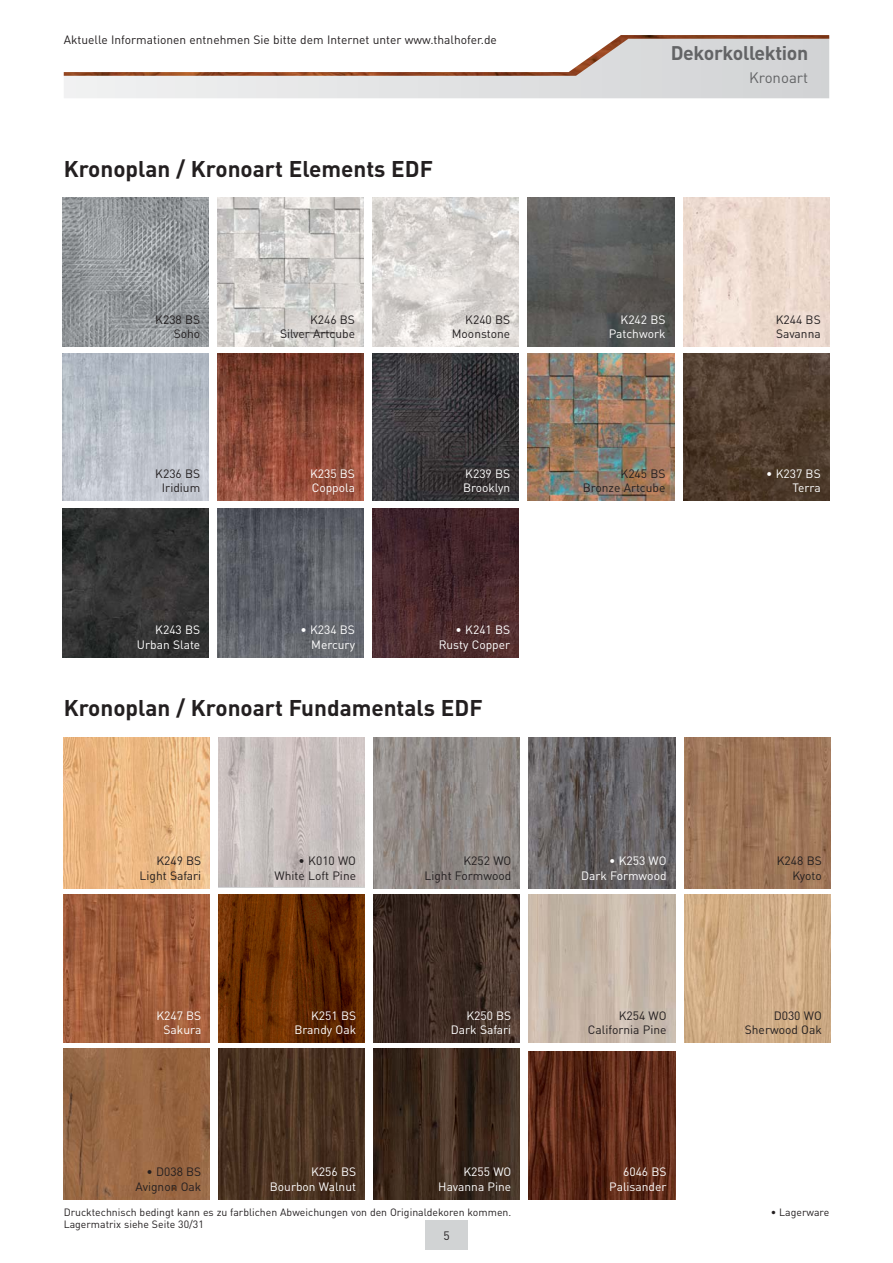
<style>
.page{position:relative;width:893px;height:1263px;background:#fff}
.page>*{position:absolute;margin:0;border:0;box-sizing:border-box;transform-origin:0 0}
.t1{font:700 22.5px "DIN Pro";color:#231f20}
.t2{font:700 19.5px "DIN Pro";letter-spacing:-.02em;color:#636466}
.t3{font:15px "DIN Pro";color:#636466}
.t4{font:12px/14.4px "DIN Pro";color:#231f20;text-align:right}
.t5{font:12px/14.4px "DIN Pro";color:#fff;text-align:right}
.t6{font:10.5px "DIN Pro";color:#231f20}
</style>
<div class="page">
<div style="left:425px;top:1220px;width:43px;height:30px;background:#d1d3d4"></div>
<svg style="left:64px;top:76px;width:765px;height:22px;background:#e1e2e3"></svg>
<img style="left:64px;top:35px;width:765px;height:41px">
<img style="left:63px;top:198px;width:146px;height:149px">
<img style="left:528px;top:198px;width:146px;height:149px">
<img style="left:217px;top:198px;width:146px;height:149px">
<img style="left:683px;top:198px;width:146px;height:149px">
<img style="left:373px;top:198px;width:146px;height:149px">
<img style="left:63px;top:508px;width:146px;height:149px">
<img style="left:217px;top:508px;width:146px;height:149px">
<img style="left:373px;top:508px;width:146px;height:149px">
<img style="left:63px;top:354px;width:146px;height:146px">
<img style="left:528px;top:354px;width:146px;height:146px">
<img style="left:217px;top:354px;width:146px;height:146px">
<img style="left:683px;top:354px;width:146px;height:146px">
<img style="left:373px;top:354px;width:146px;height:146px">
<img style="left:64px;top:738px;width:146px;height:150px">
<img style="left:529px;top:738px;width:146px;height:150px">
<img style="left:218px;top:738px;width:147px;height:149px">
<img style="left:684px;top:738px;width:146px;height:150px">
<img style="left:374px;top:738px;width:146px;height:150px">
<img style="left:64px;top:1049px;width:146px;height:150px">
<img style="left:218px;top:1049px;width:147px;height:150px">
<img style="left:374px;top:1049px;width:146px;height:150px">
<img style="left:64px;top:894px;width:146px;height:148px">
<img style="left:529px;top:894px;width:146px;height:148px">
<img style="left:529px;top:1051px;width:146px;height:148px">
<img style="left:218px;top:894px;width:147px;height:148px">
<img style="left:684px;top:894px;width:146px;height:148px">
<img style="left:374px;top:894px;width:146px;height:148px">
<p class="t4" style="left:64px;top:34px;width:435px">Aktuelle Informationen entnehmen Sie bitte dem Internet unter www.thalhofer.de</p>
<h1 class="t1" style="left:64px;top:161px;width:371px">Kronoplan / Kronoart Elements EDF</h1>
<h2 class="t2" style="left:671px;top:47px;width:139px">Dekorkollektion</h2>
<p class="t3" style="left:749px;top:72px;width:61px">Kronoart</p>
<p class="t4" style="left:155px;top:314px;width:46px">K238 BS<br>Soho</p>
<p class="t5" style="left:609px;top:314px;width:58px">K242 BS<br>Patchwork</p>
<p class="t4" style="left:280px;top:314px;width:76px">K246 BS<br>Silver Artcube</p>
<p class="t4" style="left:776px;top:314px;width:46px;text-align:left">K244 BS<br>Savanna</p>
<p class="t4" style="left:452px;top:314px;width:60px">K240 BS<br>Moonstone</p>
<p class="t4" style="left:155px;top:467px;width:46px;text-align:center">K236 BS<br>Iridium</p>
<p class="t4" style="left:583px;top:467px;width:84px">K245 BS<br>Bronze Artcube</p>
<p class="t5" style="left:310px;top:467px;width:46px;text-align:left">K235 BS<br>Coppola</p>
<p class="t5" style="left:766px;top:467px;width:56px">• K237 BS<br>Terra</p>
<p class="t5" style="left:463px;top:467px;width:49px;text-align:left">K239 BS<br>Brooklyn</p>
<p class="t5" style="left:137px;top:624px;width:65px">K243 BS<br>Urban Slate</p>
<p class="t5" style="left:300px;top:624px;width:56px">• K234 BS<br>Mercury</p>
<p class="t5" style="left:439px;top:624px;width:73px">• K241 BS<br>Rusty Copper</p>
<h1 class="t1" style="left:64px;top:700px;width:420px">Kronoplan / Kronoart Fundamentals EDF</h1>
<p class="t4" style="left:140px;top:855px;width:63px">K249 BS<br>Light Safari</p>
<p class="t5" style="left:581px;top:855px;width:87px">• K253 WO<br>Dark Formwood</p>
<p class="t4" style="left:275px;top:855px;width:83px">• K010 WO<br>White Loft Pine</p>
<p class="t4" style="left:777px;top:855px;width:46px">K248 BS<br>Kyoto</p>
<p class="t4" style="left:424px;top:855px;width:88px">K252 WO<br>Light Formwood</p>
<p class="t5" style="left:294px;top:1009px;width:63px">K251 BS<br>Brandy Oak</p>
<p class="t4" style="left:745px;top:1009px;width:78px">D030 WO<br>Sherwood Oak</p>
<p class="t5" style="left:156px;top:1009px;width:46px;text-align:center">K247 BS<br>Sakura</p>
<p class="t4" style="left:588px;top:1009px;width:80px">K254 WO<br>California Pine</p>
<p class="t5" style="left:451px;top:1009px;width:62px">K250 BS<br>Dark Safari</p>
<p class="t4" style="left:136px;top:1166px;width:67px">• D038 BS<br>Avignon Oak</p>
<p class="t5" style="left:270px;top:1166px;width:88px">K256 BS<br>Bourbon Walnut</p>
<p class="t5" style="left:438px;top:1166px;width:75px">K255 WO<br>Havanna Pine</p>
<p class="t5" style="left:609px;top:1166px;width:59px">6046 BS<br>Palisander</p>
<p class="t6" style="left:64px;top:1208px;width:449px">Drucktechnisch bedingt kann es zu farblichen Abweichungen von den Originaldekoren kommen.</p>
<p class="t6" style="left:771px;top:1208px;width:60px">• Lagerware</p>
<p class="t6" style="left:64px;top:1220px;width:142px">Lagermatrix siehe Seite 30/31</p>
<p class="t4" style="left:443px;top:1230px;width:8px">5</p>
</div>
